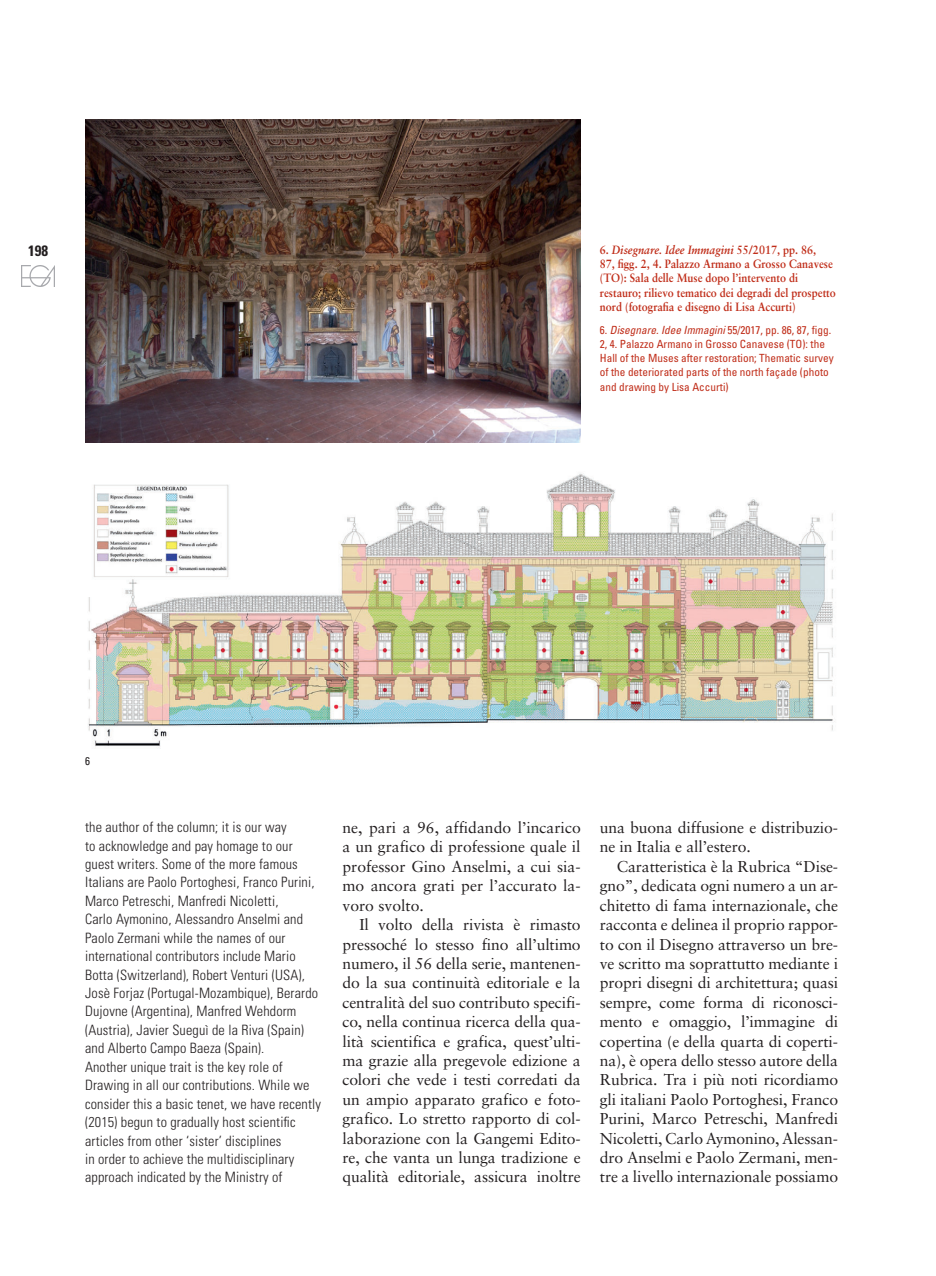
<style>
.page{position:relative;width:936px;height:1276px;background:#fff}
.page>*{position:absolute;margin:0;border:0;box-sizing:border-box;transform-origin:0 0}
.t1{font:15.75px/19.4px "Sabon";letter-spacing:-.01em;color:#231f20;text-align:justify}
.t2{font:700 condensed 15px "Univers";color:#231f20}
.t3{font:300 condensed 14.25px/18.5px "Univers";letter-spacing:.01em;color:#231f20}
.t4{font:700 12px/14.2px "Sabon";color:#c02d19;scale:.9 1}
.t5{font:condensed 11.25px/14.2px "Univers";color:#c02d19}
.PIES_DE_FOTO_INGLES{font:condensed 11.25px "Univers";color:#231f20}
.s1{font-style:italic}
</style>
<div class="page">
<img style="left:22px;top:265px;width:33px;height:21px">
<img style="left:88px;top:473px;width:747px;height:275px">
<img style="left:85px;top:119px;width:495px;height:323px">
<p class="t2" style="left:28px;top:242px;width:21px">198</p>
<p class="t4" style="left:600px;top:242px;width:264px">6. <span class="s1">Disegnare. Idee Immagini</span> 55/2017, pp. 86,<br>87, figg. 2, 4. Palazzo Armano a Grosso Canavese (TO): Sala delle Muse dopo l’intervento di restauro; rilievo tematico dei degradi del prospetto nord (fotografia e disegno di Lisa Accurti)</p>
<p class="t5" style="left:600px;top:322px;width:235px">6. <span class="s1">Disegnare. Idee Immagini</span> 55/2017, pp. 86, 87, figg.<br>2, 4. Palazzo Armano in Grosso Canavese (TO): the Hall of the Muses after restoration; Thematic survey of the deteriorated parts of the north façade (photo and drawing by Lisa Accurti)</p>
<p class="PIES_DE_FOTO_INGLES" style="left:85px;top:754px;width:6px">6</p>
<p class="t3" style="left:85px;top:818px;width:234px">the author of the column; it is our way<br>to acknowledge and pay homage to our guest writers. Some of the more famous Italians are Paolo Portoghesi, Franco Purini, Marco Petreschi, Manfredi Nicoletti,<br>Carlo Aymonino, Alessandro Anselmi and Paolo Zermani while the names of our international contributors include Mario Botta (Switzerland), Robert Venturi (USA), Josè Forjaz (Portugal-Mozambique), Berardo Dujovne (Argentina), Manfred Wehdorm (Austria), Javier Sueguì de la Riva (Spain) and Alberto Campo Baeza (Spain).</p>
<p class="t3" style="left:85px;top:1057px;width:237px">Another unique trait is the key role of Drawing in all our contributions. While we consider this a basic tenet, we have recently (2015) begun to gradually host scientific articles from other ‘sister’ disciplines<br>in order to achieve the multidisciplinary approach indicated by the Ministry of</p>
<p class="t1" style="left:342px;top:817px;width:240px">ne, pari a 96, affidando l’incarico a un grafico di professione quale il professor Gino Anselmi, a cui sia&shy;mo ancora grati per l’accurato la&shy;voro svolto.</p>
<p class="t1" style="left:342px;top:915px;width:240px;text-indent:17px">Il volto della rivista è rimasto pressoché lo stesso fino all’ultimo numero, il 56 della serie, mantenen&shy;do la sua continuità editoriale e la centralità del suo contributo specifi&shy;co, nella continua ricerca della qua&shy;lità scientifica e grafica, quest’ulti&shy;ma grazie alla pregevole edizione a colori che vede i testi corredati da un ampio apparato grafico e foto&shy;grafico. Lo stretto rapporto di col&shy;laborazione con la Gangemi Edito&shy;re, che vanta un lunga tradizione e qualità editoriale, assicura inoltre</p>
<p class="t1" style="left:600px;top:817px;width:240px">una buona diffusione e distribuzio&shy;ne in Italia e all’estero.</p>
<p class="t1" style="left:600px;top:856px;width:240px;text-indent:17px">Caratteristica è la Rubrica “Dise&shy;gno”, dedicata ogni numero a un ar&shy;chitetto di fama internazionale, che racconta e delinea il proprio rappor&shy;to con il Disegno attraverso un bre&shy;ve scritto ma soprattutto mediante i propri disegni di architettura; quasi sempre, come forma di riconosci&shy;mento e omaggio, l’immagine di copertina (e della quarta di coperti&shy;na), è opera dello stesso autore della Rubrica. Tra i più noti ricordiamo gli italiani Paolo Portoghesi, Franco Purini, Marco Petreschi, Manfredi Nicoletti, Carlo Aymonino, Alessan&shy;dro Anselmi e Paolo Zermani, men&shy;tre a livello internazionale possiamo</p>
</div>
